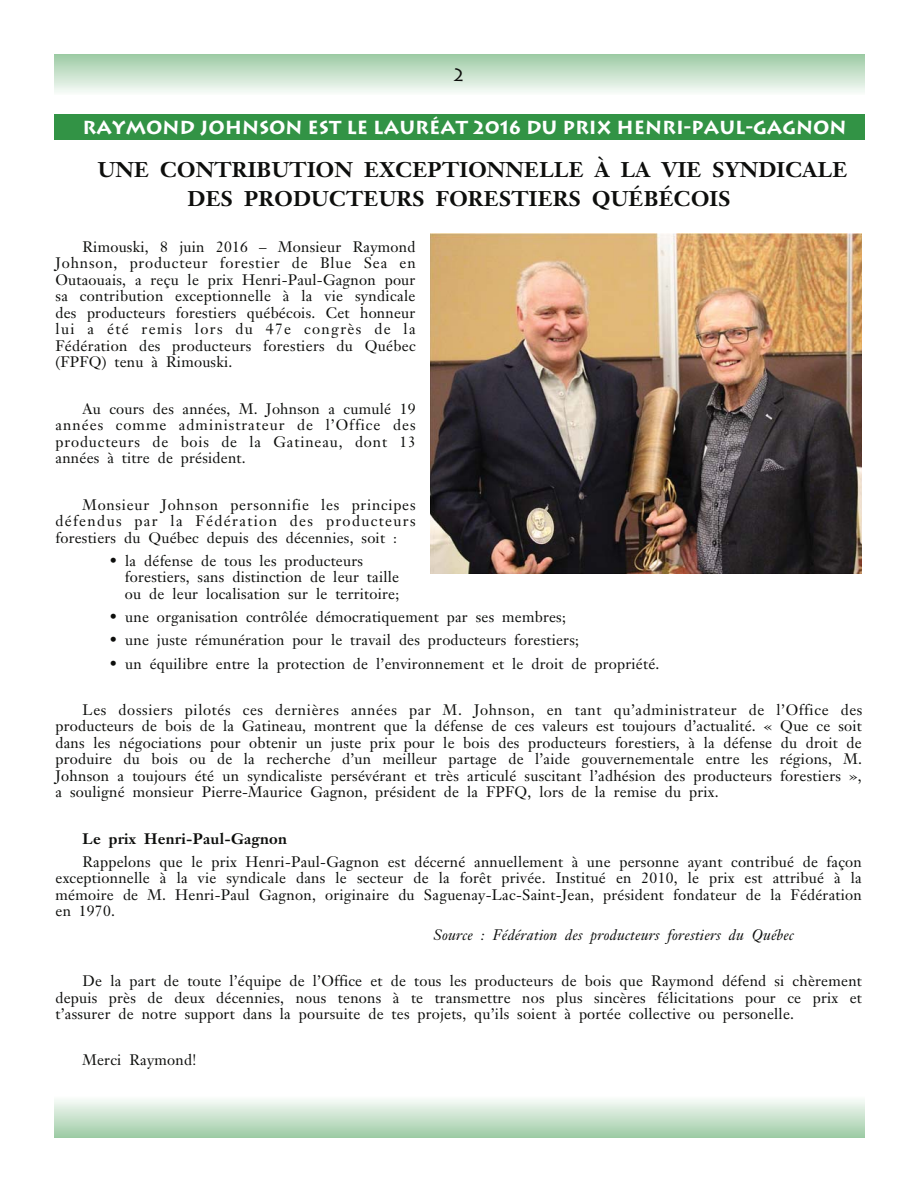
<style>
.page{position:relative;width:918px;height:1188px;background:#fff}
.page>*{position:absolute;margin:0;border:0;box-sizing:border-box;transform-origin:0 0}
.t1{font:700 21px/28.5px "Janson Text";letter-spacing:.015em;color:#0d0e0c}
.t2{font:700 18.75px "Lithos";color:#fff}
.t3{font:18px "Lithos";color:#0d0e0c}
.t4{font:15px/16.5px "Janson Text";letter-spacing:.015em;color:#0d0e0c;text-align:justify}
.t5{font:italic 15px "Janson Text";letter-spacing:.015em;color:#0d0e0c}
.t6{font:700 15px "Janson Text";letter-spacing:.015em;color:#0d0e0c}
</style>
<div class="page">
<div style="left:54px;top:54px;width:810px;height:40px;background:linear-gradient(to bottom,#9ccaa3,#f5faf6)"></div>
<div style="left:54px;top:114px;width:810px;height:25px;background:#329345"></div>
<img style="left:430px;top:234px;width:432px;height:340px">
<div style="left:54px;top:1097px;width:810px;height:40px;background:linear-gradient(to bottom,#fafdfa,#a1cda7)"></div>
<p class="t3" style="left:454px;top:64px;width:12px">2</p>
<p class="t2" style="left:83px;top:116px;width:766px">RAYMOND JOHNSON EST LE LAURÉAT 2016 DU PRIX HENRI-PAUL-GAGNON</p>
<h1 class="t1" style="left:187px;top:158px;width:661px;text-indent:-90px">UNE CONTRIBUTION EXCEPTIONNELLE À LA VIE SYNDICALE<br>DES PRODUCTEURS FORESTIERS QUÉBÉCOIS</h1>
<p class="t4" style="left:56px;top:240px;width:362px;text-indent:27px">Rimouski, 8 juin 2016 – Monsieur Raymond Johnson, producteur forestier de Blue Sea en Outaouais, a reçu le prix Henri-Paul-Gagnon pour sa contribution exceptionnelle à la vie syndicale des producteurs forestiers québécois. Cet honneur lui a été remis lors du 47e congrès de la Fédération des producteurs forestiers du Québec (FPFQ) tenu à Rimouski.</p>
<p class="t4" style="left:56px;top:402px;width:362px;text-indent:27px">Au cours des années, M. Johnson a cumulé 19 années comme administrateur de l’Office des producteurs de bois de la Gatineau, dont 13 années à titre de président.</p>
<p class="t4" style="left:56px;top:498px;width:362px;text-indent:27px">Monsieur Johnson personnifie les principes défendus par la Fédération des producteurs forestiers du Québec depuis des décennies, soit :</p>
<p class="t4" style="left:125px;top:554px;width:276px;text-align:left;text-indent:-15px">• la défense de tous les producteurs forestiers, sans distinction de leur taille ou de leur localisation sur le territoire;</p>
<p class="t4" style="left:110px;top:610px;width:458px">• une organisation contrôlée démocratiquement par ses membres;</p>
<p class="t4" style="left:110px;top:633px;width:471px">• une juste rémunération pour le travail des producteurs forestiers;</p>
<p class="t4" style="left:110px;top:657px;width:551px">• un équilibre entre la protection de l’environnement et le droit de propriété.</p>
<p class="t4" style="left:56px;top:703px;width:809px;text-indent:27px">Les dossiers pilotés ces dernières années par M. Johnson, en tant qu’administrateur de l’Office des producteurs de bois de la Gatineau, montrent que la défense de ces valeurs est toujours d’actualité. « Que ce soit dans les négociations pour obtenir un juste prix pour le bois des producteurs forestiers, à la défense du droit de produire du bois ou de la recherche d’un meilleur partage de l’aide gouvernementale entre les régions, M.<br>Johnson a toujours été un syndicaliste persévérant et très articulé suscitant l’adhésion des producteurs forestiers », a souligné monsieur Pierre-Maurice Gagnon, président de la FPFQ, lors de la remise du prix.</p>
<p class="t6" style="left:83px;top:832px;width:206px">Le prix Henri-Paul-Gagnon</p>
<p class="t4" style="left:56px;top:855px;width:808px;text-indent:27px">Rappelons que le prix Henri-Paul-Gagnon est décerné annuellement à une personne ayant contribué de façon exceptionnelle à la vie syndicale dans le secteur de la forêt privée. Institué en 2010, le prix est attribué à la mémoire de M. Henri-Paul Gagnon, originaire du Saguenay-Lac-Saint-Jean, président fondateur de la Fédération en 1970.</p>
<p class="t5" style="left:434px;top:929px;width:362px">Source : Fédération des producteurs forestiers du Québec</p>
<p class="t4" style="left:55px;top:974px;width:808px;text-indent:27px">De la part de toute l’équipe de l’Office et de tous les producteurs de bois que Raymond défend si chèrement depuis près de deux décennies, nous tenons à te transmettre nos plus sincères félicitations pour ce prix et t’assurer de notre support dans la poursuite de tes projets, qu’ils soient à portée collective ou personelle.</p>
<p class="t4" style="left:82px;top:1054px;width:116px">Merci Raymond!</p>
</div>
